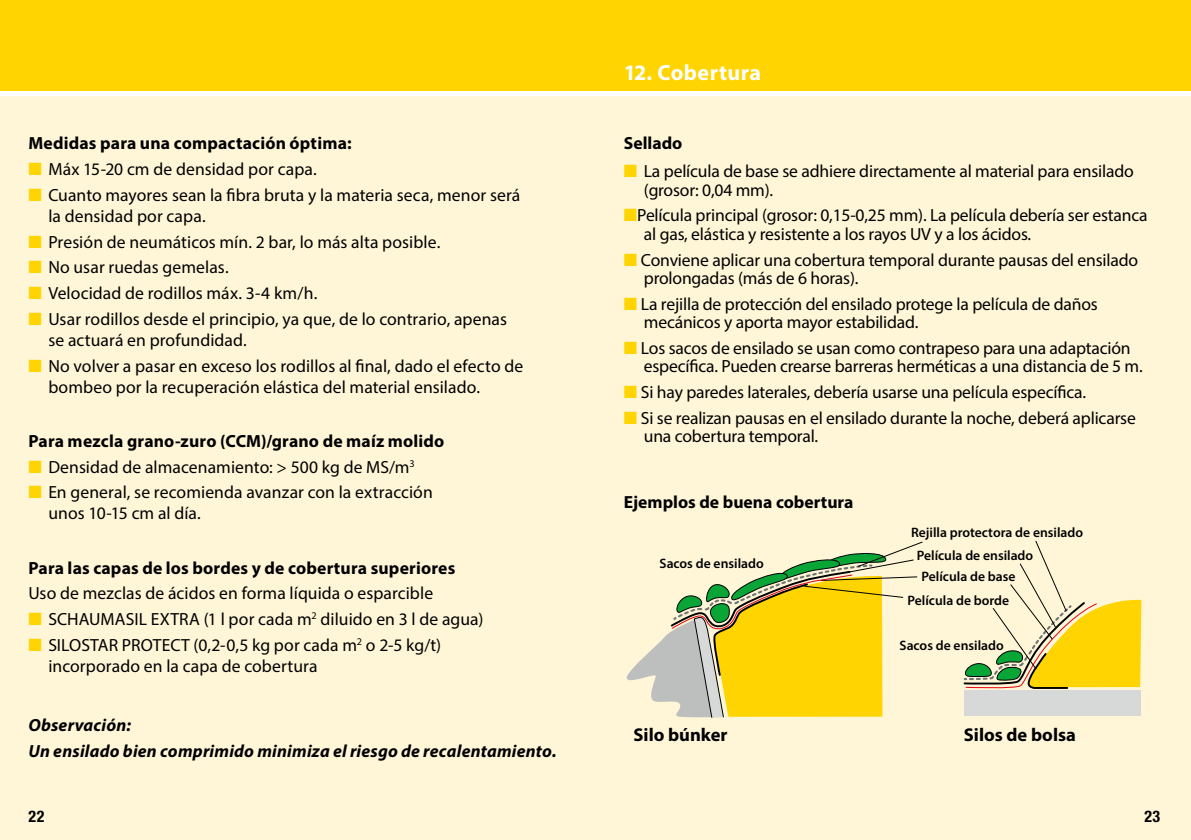
<style>
.page{position:relative;width:1191px;height:840px;background:#fff}
.page>*{position:absolute;margin:0;border:0;box-sizing:border-box;transform-origin:0 0}
.t1{font:700 22px "Myriad Pro";letter-spacing:.025em;color:#fff}
.t2{font:700 18.6px "Myriad Pro";color:#000}
.t3{font:17.6px/18.4px "Myriad Pro";letter-spacing:-.01em;color:#000}
.t4{font:700 17.6px "Myriad Pro";letter-spacing:.01em;color:#000}
.t5{font:italic 700 17.6px/25.6px "Myriad Pro";letter-spacing:.01em;color:#000}
.t6{font:700 condensed 16px "Helvetica Neue";color:#000}
.t7{font:600 13.6px/23.2px "Myriad Pro";color:#000}
.s1{color:#ffd400}
</style>
<div class="page">
<div style="left:0;top:96px;width:595px;height:743px;background:#fff6d8"></div>
<div style="left:595px;top:96px;width:596px;height:743px;background:#fff6d8"></div>
<div style="left:0;top:0;width:595px;height:91px;background:#ffd400"></div>
<div style="left:595px;top:0;width:596px;height:91px;background:#ffd400"></div>
<div style="left:964px;top:690px;width:176px;height:25px;background:#d7d8d8"></div>
<svg style="left:626px;top:541px;width:297px;height:177px"></svg>
<svg style="left:963px;top:540px;width:178px;height:149px"></svg>
<p class="t4" style="left:28px;top:132px;width:325px">Medidas para una compactación óptima:</p>
<p class="t3" style="left:28px;top:160px;width:290px"><span class="s1">■</span> Máx 15-20 cm de densidad por capa.</p>
<p class="t3" style="left:48px;top:184px;width:473px;line-height:21.2px;text-indent:-20px"><span class="s1">■</span> Cuanto mayores sean la fibra bruta y la materia seca, menor será la densidad por capa.</p>
<p class="t3" style="left:28px;top:232px;width:413px"><span class="s1">■</span> Presión de neumáticos mín. 2 bar, lo más alta posible.</p>
<p class="t3" style="left:28px;top:258px;width:202px"><span class="s1">■</span> No usar ruedas gemelas.</p>
<p class="t3" style="left:28px;top:283px;width:290px"><span class="s1">■</span> Velocidad de rodillos máx. 3-4 km/h.</p>
<p class="t3" style="left:48px;top:308px;width:460px;line-height:21px;text-indent:-20px"><span class="s1">■</span> Usar rodillos desde el principio, ya que, de lo contrario, apenas se actuará en profundidad.</p>
<p class="t3" style="left:48px;top:354px;width:476px;line-height:21.2px;text-indent:-20px"><span class="s1">■</span> No volver a pasar en exceso los rodillos al final, dado el efecto de bombeo por la recuperación elástica del material ensilado.</p>
<p class="t4" style="left:28px;top:429px;width:417px">Para mezcla grano-zuro (CCM)/grano de maíz molido</p>
<p class="t3" style="left:28px;top:457px;width:388px"><span class="s1">■</span> Densidad de almacenamiento: &gt; 500 kg de MS/m<sup>3</sup></p>
<p class="t3" style="left:48px;top:481px;width:386px;line-height:21.2px;text-indent:-20px"><span class="s1">■</span> En general, se recomienda avanzar con la extracción unos 10-15 cm al día.</p>
<p class="t4" style="left:28px;top:556px;width:428px">Para las capas de los bordes y de cobertura superiores</p>
<p class="t3" style="left:28px;top:583px;width:406px">Uso de mezclas de ácidos en forma líquida o esparcible</p>
<p class="t3" style="left:28px;top:609px;width:456px"><span class="s1">■</span> SCHAUMASIL EXTRA (1 l por cada m<sup>2</sup> diluido en 3 l de agua)</p>
<p class="t3" style="left:48px;top:633px;width:394px;line-height:21.2px;text-indent:-20px"><span class="s1">■</span> SILOSTAR PROTECT (0,2-0,5 kg por cada m<sup>2</sup> o 2-5 kg/t) incorporado en la capa de cobertura</p>
<p class="t5" style="left:28px;top:711px;width:530px">Observación:<br>Un ensilado bien comprimido minimiza el riesgo de recalentamiento.</p>
<p class="t1" style="left:624px;top:59px;width:139px">12. Cobertura</p>
<p class="t4" style="left:624px;top:132px;width:60px">Sellado</p>
<p class="t3" style="left:644px;top:162px;width:491px;text-indent:-20px"><span class="s1">■</span> La película de base se adhiere directamente al material para ensilado (grosor: 0,04 mm).</p>
<p class="t3" style="left:644px;top:206px;width:505px;text-indent:-20px"><span class="s1">■</span>Película principal (grosor: 0,15-0,25 mm). La película debería ser estanca al gas, elástica y resistente a los rayos UV y a los ácidos.</p>
<p class="t3" style="left:644px;top:250px;width:496px;text-indent:-20px"><span class="s1">■</span> Conviene aplicar una cobertura temporal durante pausas del ensilado prolongadas (más de 6 horas).</p>
<p class="t3" style="left:644px;top:294px;width:455px;text-indent:-20px"><span class="s1">■</span> La rejilla de protección del ensilado protege la película de daños mecánicos y aporta mayor estabilidad.</p>
<p class="t3" style="left:644px;top:338px;width:500px;text-indent:-20px"><span class="s1">■</span> Los sacos de ensilado se usan como contrapeso para una adaptación específica. Pueden crearse barreras herméticas a una distancia de 5 m.</p>
<p class="t3" style="left:624px;top:382px;width:464px"><span class="s1">■</span> Si hay paredes laterales, debería usarse una película específica.</p>
<p class="t3" style="left:644px;top:408px;width:493px;text-indent:-20px"><span class="s1">■</span> Si se realizan pausas en el ensilado durante la noche, deberá aplicarse una cobertura temporal.</p>
<p class="t4" style="left:624px;top:490px;width:231px">Ejemplos de buena cobertura</p>
<p class="t7" style="left:659px;top:551px;width:106px">Sacos de ensilado</p>
<p class="t7" style="left:917px;top:520px;width:168px;text-indent:-6px">Rejilla protectora de ensilado<br>Película de ensilado</p>
<p class="t7" style="left:907px;top:564px;width:109px;line-height:24px;text-indent:14px">Película de base<br>Película de borde</p>
<p class="t7" style="left:899px;top:633px;width:106px">Sacos de ensilado</p>
<p class="t2" style="left:633px;top:722px;width:95px">Silo búnker</p>
<p class="t2" style="left:964px;top:722px;width:113px">Silos de bolsa</p>
<p class="t6" style="left:29px;top:806px;width:17px">22</p>
<p class="t6" style="left:1144px;top:806px;width:17px">23</p>
</div>
